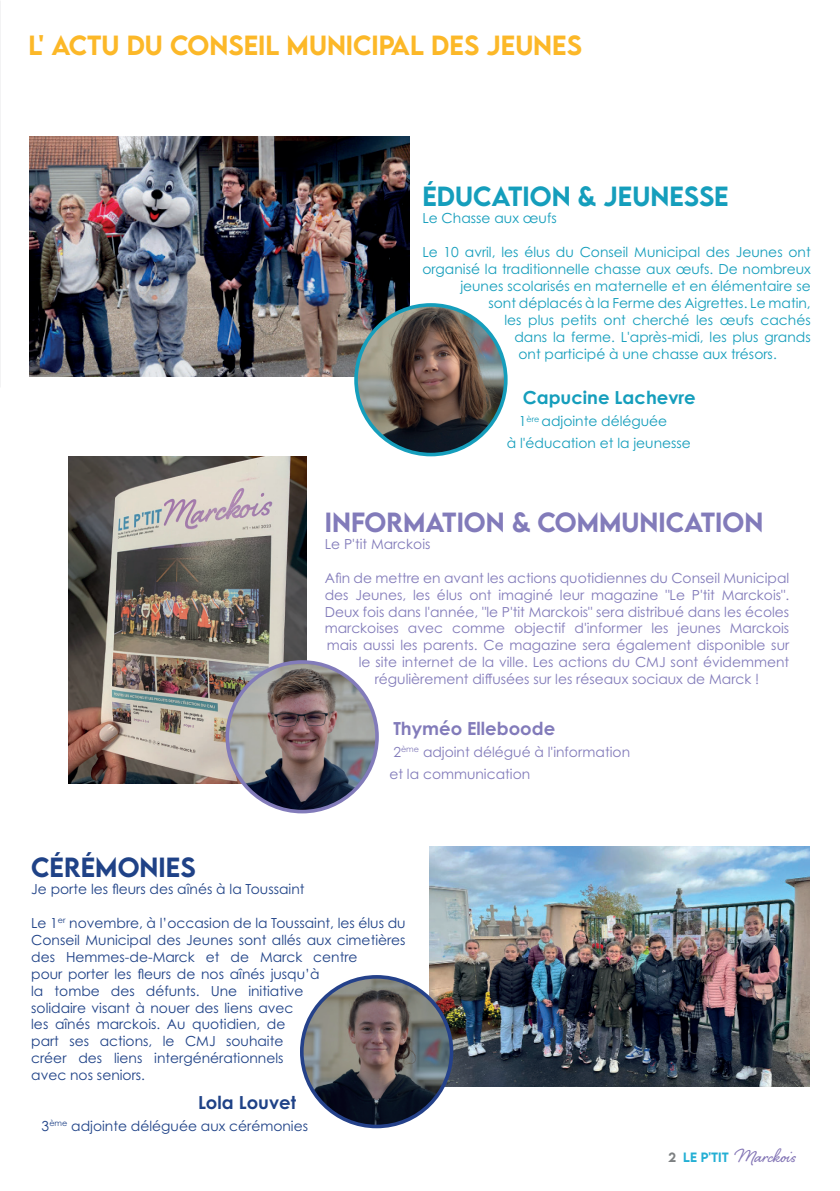
<style>
.page{position:relative;width:840px;height:1191px;background:#fff}
.page>*{position:absolute;margin:0;border:0;box-sizing:border-box;transform-origin:0 0}
.t1{font:500 24.6px "LEMONMILK";color:#fcb828}
.t2{font:500 24.6px "LEMONMILK";color:#827bba}
.t3{font:500 24.6px "LEMONMILK";color:#159ebc}
.t4{font:24.6px "Shelby";color:#8476b6}
.t5{font:500 24.6px "LEMONMILK";color:#1f4287}
.t6{font:700 18px "Century Gothic Pro";color:#159ebc}
.t7{font:700 18px "Century Gothic Pro";color:#827bba}
.t8{font:700 18px "Century Gothic Pro";color:#1f4287}
.t9{font:13.8px/22px "Century Gothic Pro";color:#827bba}
.t10{font:13.8px/17px "Century Gothic Pro";color:#1f4287}
.t11{font:13.8px/22px "Century Gothic Pro";color:#159ebc}
.s1{font-family:"LEMONMILK";font-weight:500;font-size:12px;color:#7d8082}
.s2{font-family:"LEMONMILK";font-weight:500;font-size:12px;color:#23afd4}
</style>
<div class="page">
<img style="left:30px;top:136px;width:379px;height:240px">
<img style="left:356px;top:305px;width:149px;height:149px;border-radius:75px">
<div style="left:354px;top:303px;width:153px;height:153px;border:4px solid #159ebc;border-radius:50%"></div>
<img style="left:68px;top:456px;width:238px;height:327px">
<img style="left:227px;top:662px;width:150px;height:149px;border-radius:75px">
<div style="left:225px;top:660px;width:153px;height:153px;border:4px solid #827bba;border-radius:50%"></div>
<img style="left:429px;top:846px;width:380px;height:240px">
<img style="left:301px;top:976px;width:150px;height:150px;border-radius:75px">
<div style="left:300px;top:975px;width:153px;height:153px;border:4px solid #24418a;border-radius:50%"></div>
<img style="left:0;top:0;width:1px;height:388px">
<h1 class="t1" style="left:28px;top:29px;width:555px">L' ACTU DU CONSEIL MUNICIPAL DES JEUNES</h1>
<h1 class="t3" style="left:422px;top:180px;width:33px">ÉDUCAT</h1>
<h1 class="t3" style="left:522px;top:180px;width:97px">ION &amp; JEU</h1>
<h1 class="t3" style="left:650px;top:180px;width:35px">NESSE</h1>
<p class="t11" style="left:422px;top:207px;width:136px">Le Chasse aux œufs</p>
<p class="t11" style="left:422px;top:241px;width:390px">Le 10 avril, les élus du Conseil Municipal des Jeunes ont</p>
<p class="t11" style="left:422px;top:258px;width:390px">organisé la traditionnelle chasse aux œufs. De nombreux</p>
<p class="t11" style="left:460px;top:275px;width:351px">jeunes scolarisés en maternelle et en élémentaire se</p>
<p class="t11" style="left:488px;top:292px;width:323px">sont déplacés à la Ferme des Aigrettes. Le matin,</p>
<p class="t11" style="left:504px;top:309px;width:307px">les plus petits ont cherché les œufs cachés</p>
<p class="t11" style="left:514px;top:326px;width:297px">dans la ferme. L'après-midi, les plus grands</p>
<p class="t11" style="left:518px;top:343px;width:260px">ont participé à une chasse aux trésors.</p>
<h2 class="t6" style="left:522px;top:387px;width:174px">Capucine Lachevre</h2>
<p class="t11" style="left:506px;top:410px;width:186px;text-indent:12px">1<sup>ère</sup> adjointe déléguée<br>à l'éducation et la jeunesse</p>
<h1 class="t2" style="left:324px;top:506px;width:97px">INFORMAT</h1>
<h1 class="t2" style="left:456px;top:506px;width:102px">ION &amp; COMMU</h1>
<h1 class="t2" style="left:639px;top:506px;width:44px">NICAT</h1>
<h1 class="t2" style="left:715px;top:506px;width:50px">ION</h1>
<p class="t9" style="left:324px;top:532px;width:107px">Le P'tit Marckois</p>
<p class="t9" style="left:324px;top:566px;width:465px">Afin de mettre en avant les actions quotidiennes du Conseil Municipal</p>
<p class="t9" style="left:324px;top:583px;width:466px">des Jeunes, les élus ont imaginé leur magazine "Le P'tit Marckois".</p>
<p class="t9" style="left:324px;top:600px;width:466px">Deux fois dans l'année, "le P'tit Marckois" sera distribué dans les écoles</p>
<p class="t9" style="left:324px;top:617px;width:465px">marckoises avec comme objectif d'informer les jeunes Marckois</p>
<p class="t9" style="left:326px;top:634px;width:463px">mais aussi les parents. Ce magazine sera également disponible sur</p>
<p class="t9" style="left:358px;top:651px;width:431px">le site internet de la ville. Les actions du CMJ sont évidemment</p>
<p class="t9" style="left:374px;top:668px;width:386px">régulièrement diffusées sur les réseaux sociaux de Marck !</p>
<h2 class="t7" style="left:393px;top:717px;width:163px">Thyméo Elleboode</h2>
<p class="t9" style="left:389px;top:740px;width:242px">2<sup>ème</sup> adjoint délégué à l'information et la communication</p>
<h1 class="t5" style="left:31px;top:851px;width:70px">CÉRÉMO</h1>
<h1 class="t5" style="left:139px;top:851px;width:41px">NIES</h1>
<p class="t10" style="left:31px;top:880px;width:275px">Je porte les fleurs des aînés à la Toussaint</p>
<p class="t10" style="left:31px;top:914px;width:376px">Le 1<sup>er</sup> novembre, à l’occasion de la Toussaint, les élus du Conseil Municipal des Jeunes sont allés aux cimetières des Hemmes-de-Marck et de Marck centre<br>pour porter les fleurs de nos aînés jusqu’à<br>la tombe des défunts. Une initiative<br>solidaire visant à nouer des liens avec<br>les aînés marckois. Au quotidien, de<br>part ses actions, le CMJ souhaite<br>créer des liens intergénérationnels<br>avec nos seniors.</p>
<h2 class="t8" style="left:198px;top:1091px;width:99px">Lola Louvet</h2>
<p class="t10" style="left:42px;top:1117px;width:268px">3<sup>ème</sup> adjointe déléguée aux cérémonies</p>
<h1 class="t4" style="left:668px;top:1139px;width:129px"><span class="s1">2</span> <span class="s2">LE P'TIT</span> Marckois</h1>
</div>
